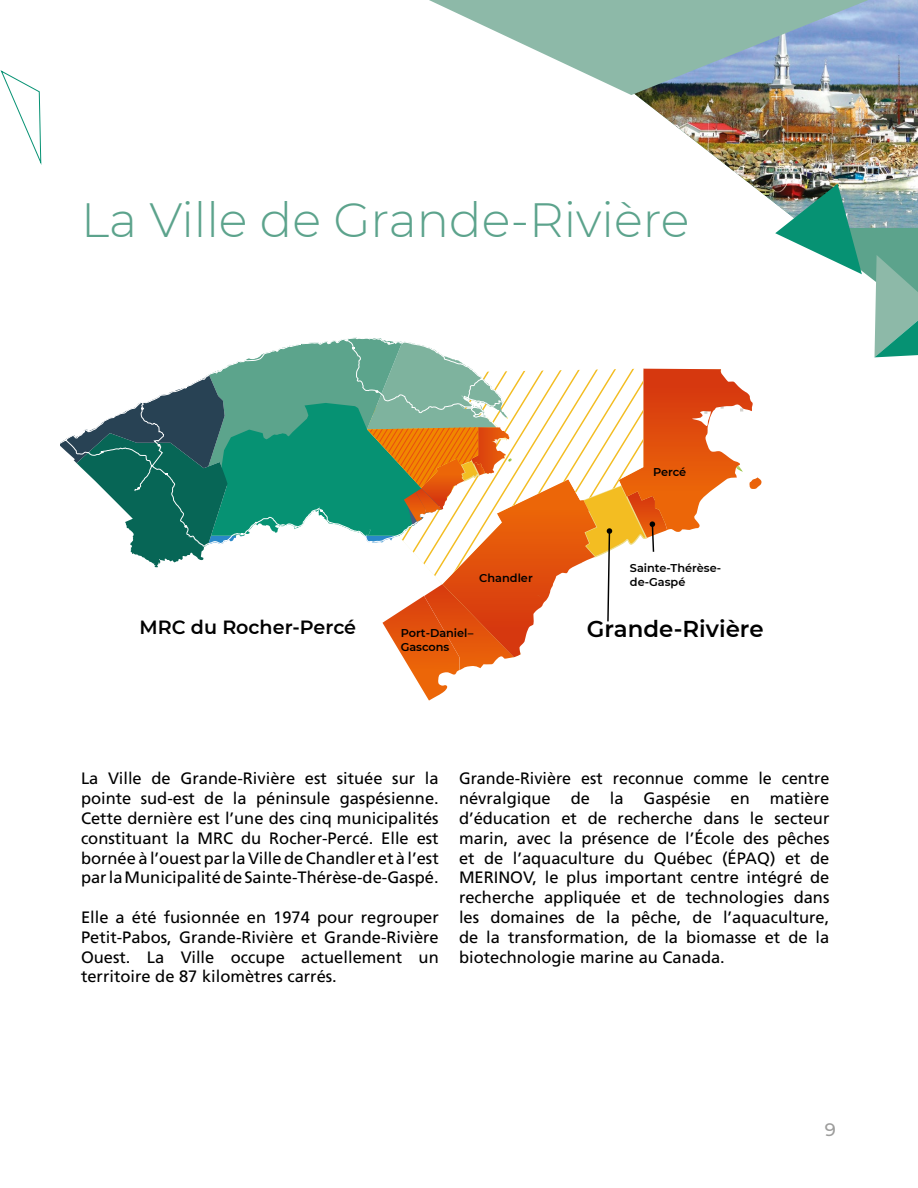
<style>
.page{position:relative;width:918px;height:1188px;background:#fff}
.page>*{position:absolute;margin:0;border:0;box-sizing:border-box;transform-origin:0 0}
.t1{font:300 48px "Montserrat";color:#5ca38c}
.t2{font:600 22.95px "Montserrat";color:#000}
.t3{font:600 19.05px "Montserrat";color:#000}
.t4{font:500 18px "Montserrat";color:#9d9d9c}
.t5{font:16.5px/19.8px "Frutiger";color:#000;text-align:justify}
.t6{font:600 11.25px/13.8px "Montserrat";color:#000}
</style>
<div class="page">
<svg style="left:60px;top:338px;width:701px;height:363px"></svg>
<svg style="left:0;top:70px;width:42px;height:95px"></svg>
<div style="left:861px;top:228px;width:57px;height:53px;background:#5ca38c"></div>
<img style="left:636px;top:0;width:282px;height:228px">
<img style="left:775px;top:184px;width:87px;height:90px">
<svg style="left:874px;top:255px;width:44px;height:103px;background:#72b19d"></svg>
<svg style="left:429px;top:0;width:439px;height:95px"></svg>
<h1 class="t1" style="left:81px;top:188px;width:610px">La Ville de Grande-Rivière</h1>
<p class="t3" style="left:140px;top:614px;width:218px">MRC du Rocher-Percé</p>
<p class="t6" style="left:479px;top:571px;width:55px">Chandler</p>
<p class="t6" style="left:401px;top:626px;width:74px">Port-Daniel–<br>Gascons</p>
<p class="t6" style="left:653px;top:465px;width:35px">Percé</p>
<p class="t6" style="left:630px;top:561px;width:93px">Sainte-Thérèse&shy;de-Gaspé</p>
<h2 class="t2" style="left:587px;top:613px;width:178px">Grande-Rivière</h2>
<p class="t5" style="left:81px;top:769px;width:359px">La Ville de Grande-Rivière est située sur la pointe sud-est de la péninsule gaspésienne.<br>Cette dernière est l’une des cinq municipalités constituant la MRC du Rocher-Percé. Elle est bornée à l’ouest par la Ville de Chandler et à l’est par la Municipalité de Sainte-Thérèse-de-Gaspé.</p>
<p class="t5" style="left:81px;top:907px;width:359px">Elle a été fusionnée en 1974 pour regrouper Petit-Pabos, Grande-Rivière et Grande-Rivière Ouest. La Ville occupe actuellement un territoire de 87 kilomètres carrés.</p>
<p class="t5" style="left:459px;top:769px;width:372px">Grande-Rivière est reconnue comme le centre névralgique de la Gaspésie en matière d’éducation et de recherche dans le secteur marin, avec la présence de l’École des pêches et de l’aquaculture du Québec (ÉPAQ) et de MERINOV, le plus important centre intégré de recherche appliquée et de technologies dans les domaines de la pêche, de l’aquaculture, de la transformation, de la biomasse et de la biotechnologie marine au Canada.</p>
<p class="t4" style="left:825px;top:1117px;width:13px">9</p>
</div>
